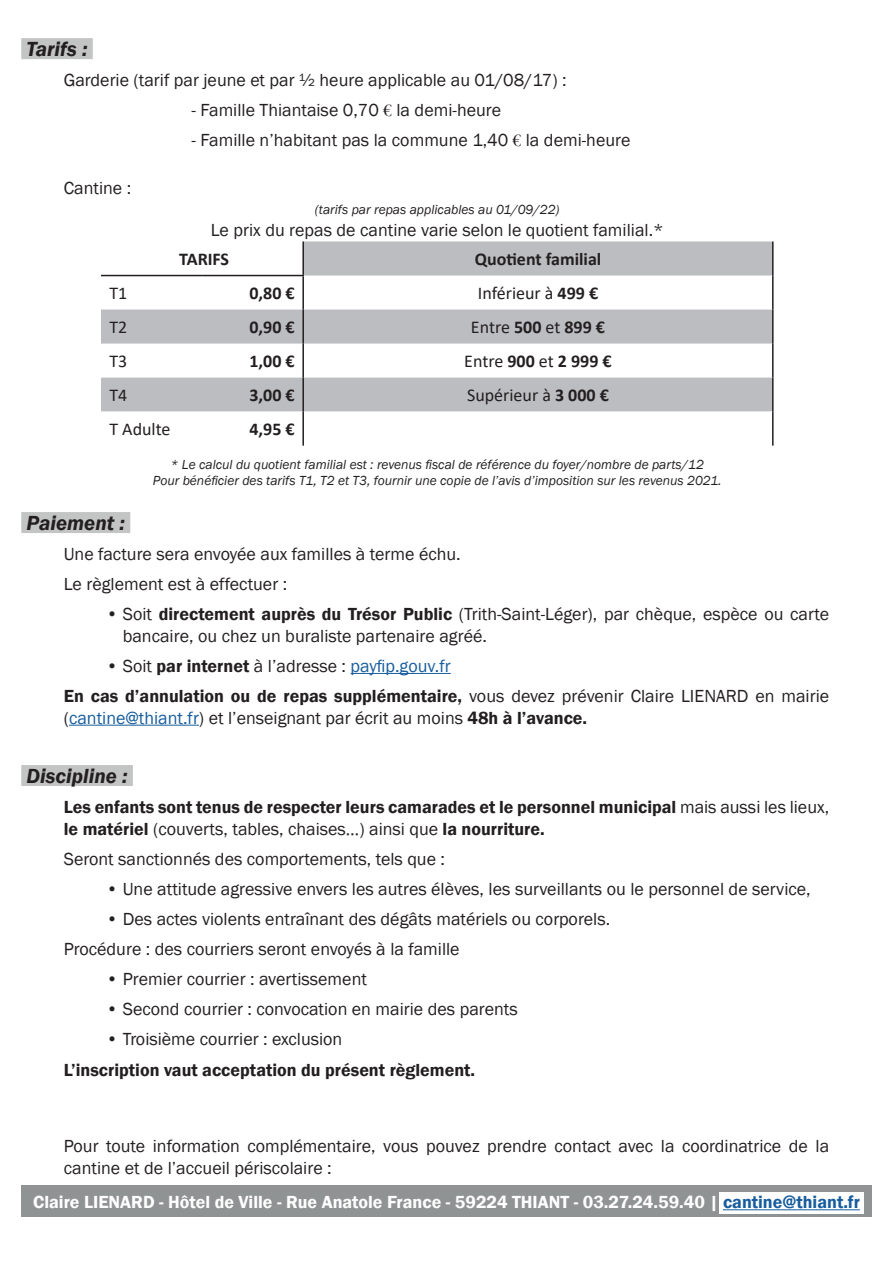
<style>
.page{position:relative;width:893px;height:1263px;background:#fff}
.page>*{position:absolute;margin:0;border:0;box-sizing:border-box;transform-origin:0 0}
.t1{font:italic 600 21px "Franklin Gothic";color:#231f20}
.t2{font:18px/30.2px "Franklin Gothic";color:#231f20}
.t3{font:600 18px/21.6px "Franklin Gothic";color:#231f20}
.t4{font:600 18px "Franklin Gothic";color:#fff}
.t5{font:700 18px "Calibri";color:#231f20}
.t6{font:18px "Calibri";color:#231f20}
.t7{font:italic 13.5px/16.2px "Franklin Gothic";color:#231f20;text-align:center}
.s1{font-family:"Garamond"}
.s2{font-weight:700}
.s3{font-weight:400}
.s4{font-weight:600}
.s5{color:#175d9e}
</style>
<div class="page">
<div style="left:21px;top:1185px;width:851px;height:32px;background:#909394"></div>
<div style="left:719px;top:1192px;width:145px;height:21px;background:#fff"></div>
<div style="left:21px;top:38px;width:72px;height:21px;background:#c3c4c4"></div>
<div style="left:21px;top:512px;width:109px;height:21px;background:#c3c4c4"></div>
<hr style="left:351px;top:673px;width:100px;height:1px;background:#175d9e">
<hr style="left:69px;top:725px;width:130px;height:1px;background:#175d9e">
<div style="left:21px;top:765px;width:112px;height:21px;background:#c3c4c4"></div>
<hr style="left:723px;top:1209px;width:137px;height:1px;background:#175d9e">
<svg style="left:101px;top:241px;width:671px;height:171px;fill:#bcbdc0"></svg>
<hr style="left:302px;top:241px;width:2px;height:34px;background:#231f20">
<hr style="left:772px;top:241px;width:2px;height:35px;background:#231f20">
<hr style="left:302px;top:276px;width:2px;height:34px;background:#231f20">
<hr style="left:772px;top:276px;width:2px;height:34px;background:#231f20">
<hr style="left:302px;top:310px;width:2px;height:34px;background:#231f20">
<hr style="left:772px;top:310px;width:2px;height:34px;background:#231f20">
<hr style="left:302px;top:344px;width:2px;height:34px;background:#231f20">
<hr style="left:772px;top:344px;width:2px;height:34px;background:#231f20">
<hr style="left:302px;top:378px;width:2px;height:34px;background:#231f20">
<hr style="left:772px;top:378px;width:2px;height:34px;background:#231f20">
<hr style="left:302px;top:412px;width:2px;height:34px;background:#231f20">
<hr style="left:772px;top:412px;width:2px;height:34px;background:#231f20">
<hr style="left:101px;top:275px;width:101px;height:1px;background:#231f20">
<hr style="left:202px;top:275px;width:102px;height:1px;background:#231f20">
<p class="t1" style="left:27px;top:36px;width:63px">Tarifs :</p>
<p class="t2" style="left:64px;top:66px;width:504px">Garderie (tarif par jeune et par ½ heure applicable au 01/08/17) :</p>
<p class="t2" style="left:191px;top:96px;width:311px">- Famille Thiantaise 0,70 <span class="s1">€</span> la demi-heure</p>
<p class="t2" style="left:191px;top:126px;width:441px">- Famille n’habitant pas la commune 1,40 <span class="s1">€</span> la demi-heure</p>
<p class="t2" style="left:64px;top:173px;width:69px">Cantine :</p>
<p class="t7" style="left:315px;top:202px;width:246px">(tarifs par repas applicables au 01/09/22)</p>
<p class="t2" style="left:211px;top:215px;width:454px">Le prix du repas de cantine varie selon le quotient familial.*</p>
<p class="t5" style="left:179px;top:247px;width:51px">TARIFS</p>
<p class="t5" style="left:475px;top:247px;width:128px">Quotient familial</p>
<p class="t6" style="left:109px;top:281px;width:19px">T1</p>
<p class="t5" style="left:249px;top:281px;width:47px">0,80 €</p>
<p class="t6" style="left:478px;top:281px;width:122px">Inférieur à <span class="s2">499 €</span></p>
<p class="t6" style="left:109px;top:315px;width:19px">T2</p>
<p class="t5" style="left:249px;top:315px;width:47px">0,90 €</p>
<p class="t6" style="left:471px;top:315px;width:136px">Entre <span class="s2">500</span> et <span class="s2">899 €</span></p>
<p class="t6" style="left:109px;top:349px;width:19px">T3</p>
<p class="t5" style="left:249px;top:349px;width:47px">1,00 €</p>
<p class="t5" style="left:464px;top:349px;width:149px"><span class="s3">Entre</span> 900 <span class="s3">et</span> 2 999 €</p>
<p class="t6" style="left:109px;top:383px;width:19px">T4</p>
<p class="t5" style="left:249px;top:383px;width:47px">3,00 €</p>
<p class="t6" style="left:467px;top:383px;width:143px">Supérieur à <span class="s2">3 000 €</span></p>
<p class="t6" style="left:109px;top:417px;width:63px">T Adulte</p>
<p class="t5" style="left:249px;top:417px;width:47px">4,95 €</p>
<p class="t7" style="left:153px;top:456px;width:570px">* Le calcul du quotient familial est : revenus fiscal de référence du foyer/nombre de parts/12<br>Pour bénéficier des tarifs T1, T2 et T3, fournir une copie de l’avis d’imposition sur les revenus 2021.</p>
<p class="t1" style="left:27px;top:509px;width:100px">Paiement :</p>
<p class="t2" style="left:64px;top:539px;width:398px">Une facture sera envoyée aux familles à terme échu.<br>Le règlement est à effectuer :</p>
<p class="t2" style="left:123px;top:604px;width:708px;line-height:21.6px;text-indent:-16px">• Soit <span class="s4">directement auprès du Trésor Public</span> (Trith-Saint-Léger), par chèque, espèce ou carte bancaire, ou chez un buraliste partenaire agréé.</p>
<p class="t2" style="left:64px;top:651px;width:767px;text-indent:42px">• Soit <span class="s4">par internet</span> à l’adresse : <span class="s5">payfip.gouv.fr<br></span><span class="s4">En cas d’annulation ou de repas supplémentaire,</span> vous devez prévenir Claire LIENARD en mairie</p>
<p class="t2" style="left:64px;top:703px;width:525px">(<span class="s5">cantine@thiant.fr</span>) et l’enseignant par écrit au moins <span class="s4">48h à l’avance.</span></p>
<p class="t1" style="left:27px;top:762px;width:103px">Discipline :</p>
<p class="t3" style="left:64px;top:796px;width:767px">Les enfants sont tenus de respecter leurs camarades et le personnel municipal <span class="s3">mais aussi les lieux, </span>le matériel <span class="s3">(couverts, tables, chaises…) ainsi que</span> la nourriture.</p>
<p class="t2" style="left:64px;top:844px;width:383px">Seront sanctionnés des comportements, tels que :</p>
<p class="t2" style="left:106px;top:874px;width:706px">• Une attitude agressive envers les autres élèves, les surveillants ou le personnel de service,</p>
<p class="t2" style="left:64px;top:904px;width:548px;text-indent:43px">• Des actes violents entraînant des dégâts matériels ou corporels.<br>Procédure : des courriers seront envoyés à la famille</p>
<p class="t2" style="left:106px;top:964px;width:262px">• Premier courrier : avertissement</p>
<p class="t2" style="left:106px;top:995px;width:413px">• Second courrier : convocation en mairie des parents</p>
<p class="t2" style="left:106px;top:1025px;width:238px">• Troisième courrier : exclusion</p>
<p class="t3" style="left:64px;top:1059px;width:413px">L’inscription vaut acceptation du présent règlement.</p>
<p class="t2" style="left:64px;top:1136px;width:767px;line-height:21.6px">Pour toute information complémentaire, vous pouvez prendre contact avec la coordinatrice de la cantine et de l’accueil périscolaire :</p>
<p class="t4" style="left:33px;top:1191px;width:828px">Claire LIENARD - Hôtel de Ville - Rue Anatole France - 59224 THIANT - 03.27.24.59.40 | <span class="s5">cantine@thiant.fr</span></p>
</div>
